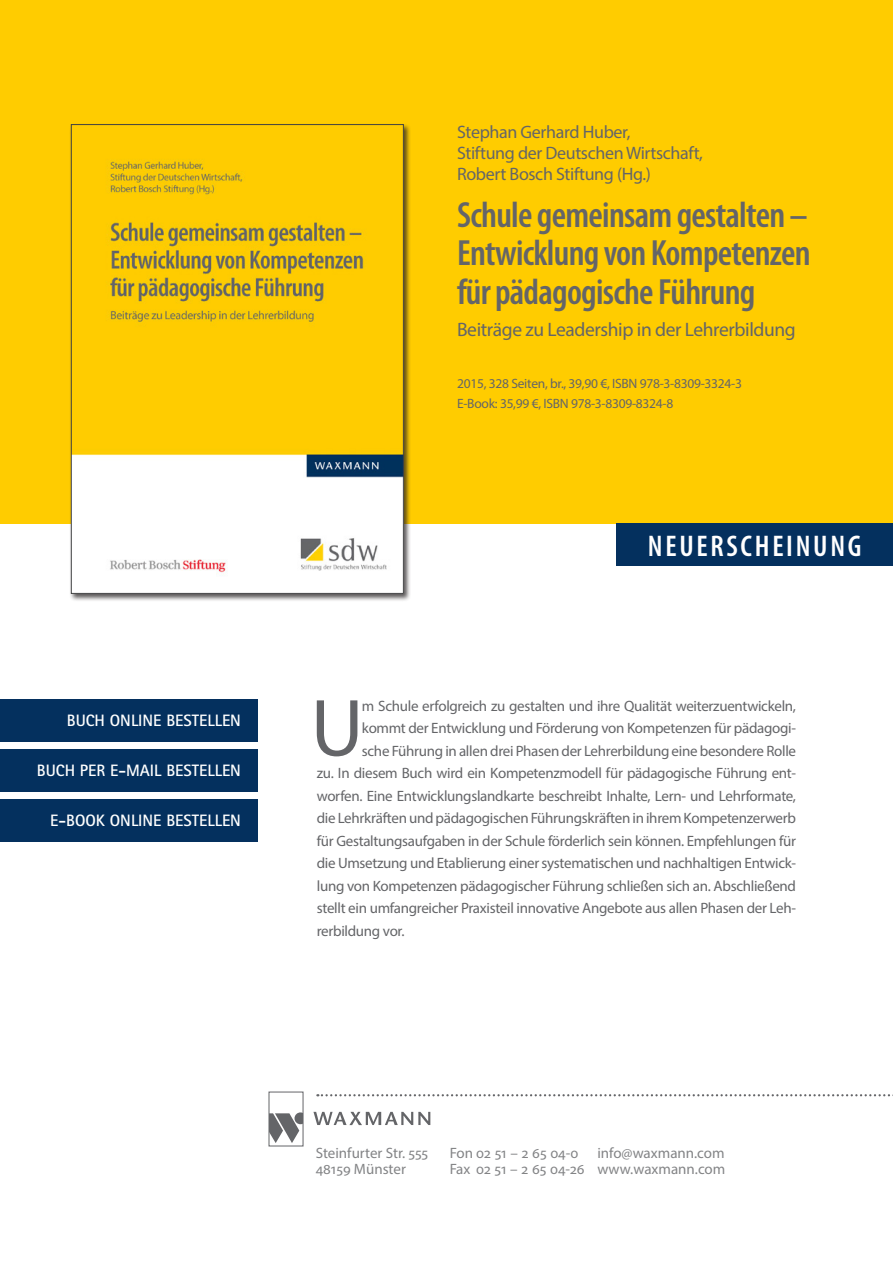
<style>
.page{position:relative;width:893px;height:1263px;background:#fff}
.page>*{position:absolute;margin:0;border:0;box-sizing:border-box;transform-origin:0 0}
.t1{font:81.75px "Myriad Pro";color:#646568}
.t2{font:600 condensed 36.6px/38.5px "Myriad Pro";letter-spacing:-.02em;color:#646568;text-align:justify}
.t3{font:600 condensed 30px "Myriad Pro";letter-spacing:.09em;color:#fff}
.t4{font:19.5px "Myriad Pro";letter-spacing:-.02em;color:#646568}
.t5{font:18px/21px "Myriad Pro";letter-spacing:-.02em;color:#646568}
.t6{font:700 16.5px "Rotis Sans Serif Pro";color:#fff}
.t7{font:15px "Myriad Pro";letter-spacing:-.02em;color:#646568}
.t8{font:15px/16.5px "Myriad Pro";color:#838486}
.t9{font:13.5px "Myriad Pro";letter-spacing:-.02em;color:#646568}
</style>
<div class="page">
<div style="left:0;top:0;width:893px;height:523px;background:#fc0"></div>
<div style="left:0;top:699px;width:258px;height:43px;background:#04305e"></div>
<div style="left:0;top:799px;width:258px;height:43px;background:#04305e"></div>
<div style="left:0;top:749px;width:258px;height:43px;background:#04305e"></div>
<svg style="left:317px;top:1094px;width:576px;height:2px"></svg>
<div style="left:69px;top:123px;width:342px;height:478px;background:#231f20;opacity:.75"></div>
<img style="left:73px;top:126px;width:329px;height:466px">
<div style="left:71px;top:124px;width:333px;height:470px;border:1px solid #404142"></div>
<svg style="left:269px;top:1112px;width:34px;height:31px"></svg>
<svg style="left:313px;top:1112px;width:117px;height:13px"></svg>
<div style="left:617px;top:523px;width:276px;height:43px;background:#04305e"></div>
<p class="t6" style="left:67px;top:710px;width:176px">BUCH ONLINE BESTELLEN</p>
<p class="t6" style="left:37px;top:760px;width:206px">BUCH PER E-MAIL BESTELLEN</p>
<p class="t6" style="left:50px;top:810px;width:192px">E-BOOK ONLINE BESTELLEN</p>
<p class="t5" style="left:457px;top:121px;width:247px">Stephan Gerhard Huber,<br>Stiftung der Deutschen Wirtschaft,<br>Robert Bosch Stiftung (Hg.)</p>
<p class="t2" style="left:457px;top:196px;width:355px">Schule gemeinsam gestalten – Entwicklung von Kompetenzen für pädagogische Führung</p>
<p class="t4" style="left:457px;top:317px;width:340px">Beiträge zu Leadership in der Lehrerbildung</p>
<p class="t9" style="left:457px;top:375px;width:286px">2015, 328 Seiten, br., 39,90 €, ISBN 978-3-8309-3324-3</p>
<p class="t9" style="left:457px;top:395px;width:218px">E-Book: 35,99 €, ISBN 978-3-8309-8324-8</p>
<p class="t3" style="left:648px;top:529px;width:215px">NEUERSCHEINUNG</p>
<p class="t1" style="left:311px;top:678px;width:54px">U</p>
<p class="t7" style="left:362px;top:696px;width:436px">m Schule erfolgreich zu gestalten und ihre Qualität weiterzuentwickeln,</p>
<p class="t7" style="left:362px;top:719px;width:436px">kommt der Entwicklung und Förderung von Kompetenzen für pädagogi-</p>
<p class="t7" style="left:362px;top:741px;width:436px">sche Führung in allen drei Phasen der Lehrerbildung eine besondere Rolle</p>
<p class="t7" style="left:317px;top:764px;width:481px">zu. In diesem Buch wird ein Kompetenzmodell für pädagogische Führung ent-</p>
<p class="t7" style="left:317px;top:786px;width:481px">worfen. Eine Entwicklungslandkarte beschreibt Inhalte, Lern- und Lehrformate,</p>
<p class="t7" style="left:317px;top:809px;width:481px">die Lehrkräften und pädagogischen Führungskräften in ihrem Kompetenzerwerb</p>
<p class="t7" style="left:317px;top:831px;width:481px">für Gestaltungsaufgaben in der Schule förderlich sein können. Empfehlungen für</p>
<p class="t7" style="left:317px;top:854px;width:481px">die Umsetzung und Etablierung einer systematischen und nachhaltigen Entwick-</p>
<p class="t7" style="left:317px;top:876px;width:481px">lung von Kompetenzen pädagogischer Führung schließen sich an. Abschließend</p>
<p class="t7" style="left:317px;top:899px;width:481px">stellt ein umfangreicher Praxisteil innovative Angebote aus allen Phasen der Leh-</p>
<p class="t7" style="left:317px;top:921px;width:89px">rerbildung vor.</p>
<p class="t8" style="left:316px;top:1144px;width:114px">Steinfurter Str. 555<br>48159 Münster</p>
<p class="t8" style="left:450px;top:1144px;width:137px">Fon 02 51 – 2 65 04-0<br>Fax 02 51 – 2 65 04-26</p>
<p class="t8" style="left:597px;top:1144px;width:130px">info@waxmann.com www.waxmann.com</p>
</div>
